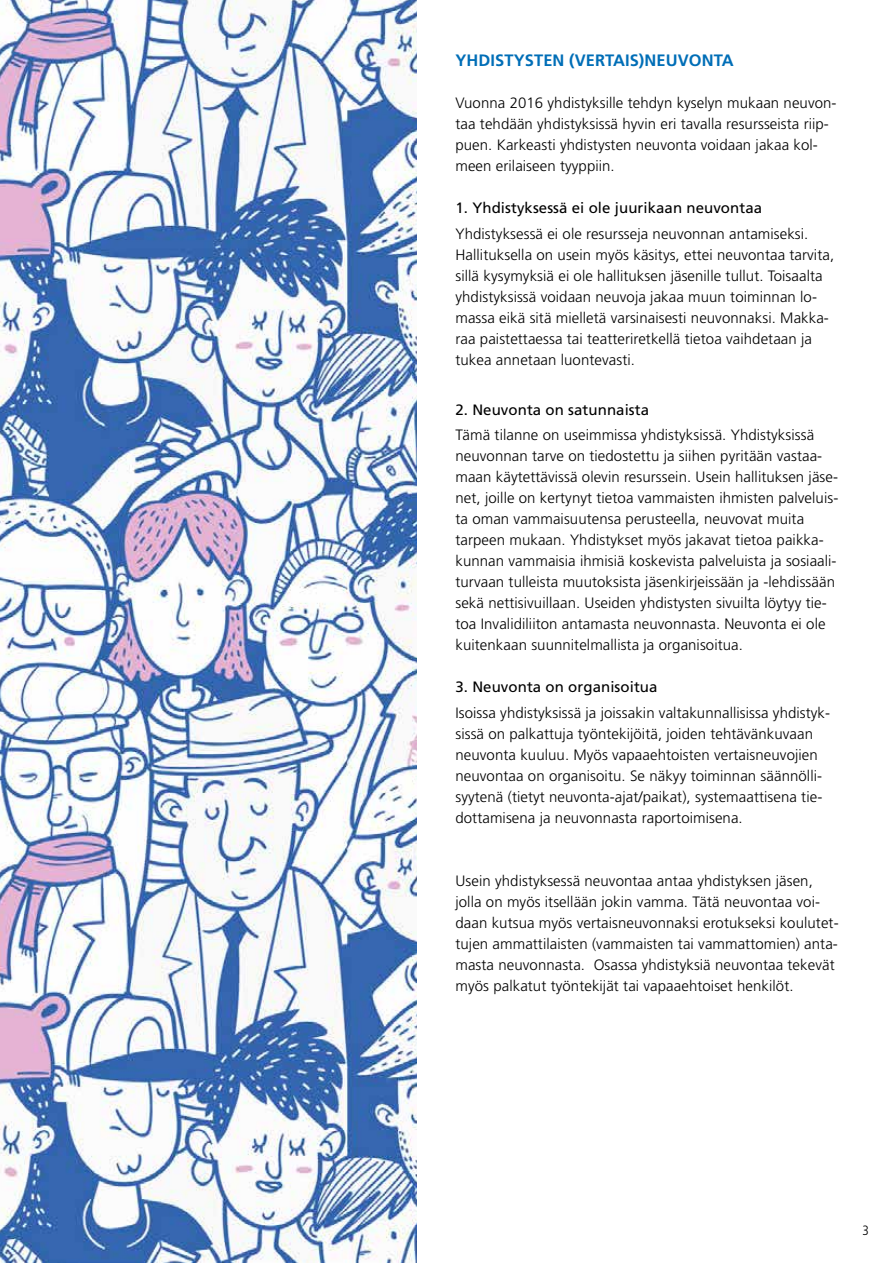
<style>
.page{position:relative;width:893px;height:1263px;background:#fff}
.page>*{position:absolute;margin:0;border:0;box-sizing:border-box;transform-origin:0 0}
.t1{font:700 16.5px "Frutiger LT Std";letter-spacing:.005em;color:#006eb7}
.t2{font:300 15px/21px "Frutiger LT Std";letter-spacing:.005em;color:#000}
.t3{font:15px "Frutiger LT Std";letter-spacing:.005em;color:#000}
.t4{font:300 condensed 13.5px "Frutiger LT Std";color:#000}
</style>
<div class="page">
<img style="left:0;top:0;width:417px;height:1263px">
<p class="t1" style="left:455px;top:51px;width:280px">YHDISTYSTEN (VERTAIS)NEUVONTA</p>
<p class="t2" style="left:455px;top:93px;width:383px">Vuonna 2016 yhdistyksille tehdyn kyselyn mukaan neuvon&shy;taa tehdään yhdistyksissä hyvin eri tavalla resursseista riip&shy;puen. Karkeasti yhdistysten neuvonta voidaan jakaa kol&shy;meen erilaiseen tyyppiin.</p>
<p class="t3" style="left:455px;top:199px;width:308px">1. Yhdistyksessä ei ole juurikaan neuvontaa</p>
<p class="t2" style="left:455px;top:223px;width:380px">Yhdistyksessä ei ole resursseja neuvonnan antamiseksi.<br>Hallituksella on usein myös käsitys, ettei neuvontaa tarvita, sillä kysymyksiä ei ole hallituksen jäsenille tullut. Toisaalta yhdistyksissä voidaan neuvoja jakaa muun toiminnan lo&shy;massa eikä sitä mielletä varsinaisesti neuvonnaksi. Makka&shy;raa paistettaessa tai teatteriretkellä tietoa vaihdetaan ja tukea annetaan luontevasti.</p>
<p class="t3" style="left:455px;top:401px;width:195px">2. Neuvonta on satunnaista</p>
<p class="t2" style="left:455px;top:425px;width:384px">Tämä tilanne on useimmissa yhdistyksissä. Yhdistyksissä neuvonnan tarve on tiedostettu ja siihen pyritään vastaa&shy;maan käytettävissä olevin resurssein. Usein hallituksen jäse&shy;net, joille on kertynyt tietoa vammaisten ihmisten palveluis&shy;ta oman vammaisuutensa perusteella, neuvovat muita tarpeen mukaan. Yhdistykset myös jakavat tietoa paikka&shy;kunnan vammaisia ihmisiä koskevista palveluista ja sosiaali&shy;turvaan tulleista muutoksista jäsenkirjeissään ja -lehdissään sekä nettisivuillaan. Useiden yhdistysten sivuilta löytyy tie&shy;toa Invalidiliiton antamasta neuvonnasta. Neuvonta ei ole kuitenkaan suunnitelmallista ja organisoitua.</p>
<p class="t3" style="left:455px;top:678px;width:203px">3. Neuvonta on organisoitua</p>
<p class="t2" style="left:455px;top:702px;width:376px">Isoissa yhdistyksissä ja joissakin valtakunnallisissa yhdistyk&shy;sissä on palkattuja työntekijöitä, joiden tehtävänkuvaan neuvonta kuuluu. Myös vapaaehtoisten vertaisneuvojien neuvontaa on organisoitu. Se näkyy toiminnan säännölli&shy;syytenä (tietyt neuvonta-ajat/paikat), systemaattisena tie&shy;dottamisena ja neuvonnasta raportoimisena.</p>
<p class="t2" style="left:455px;top:870px;width:385px">Usein yhdistyksessä neuvontaa antaa yhdistyksen jäsen, jolla on myös itsellään jokin vamma. Tätä neuvontaa voi&shy;daan kutsua myös vertaisneuvonnaksi erotukseksi koulutet&shy;tujen ammattilaisten (vammaisten tai vammattomien) anta&shy;masta neuvonnasta. Osassa yhdistyksiä neuvontaa tekevät myös palkatut työntekijät tai vapaaehtoiset henkilöt.</p>
<p class="t4" style="left:862px;top:1223px;width:8px">3</p>
</div>
